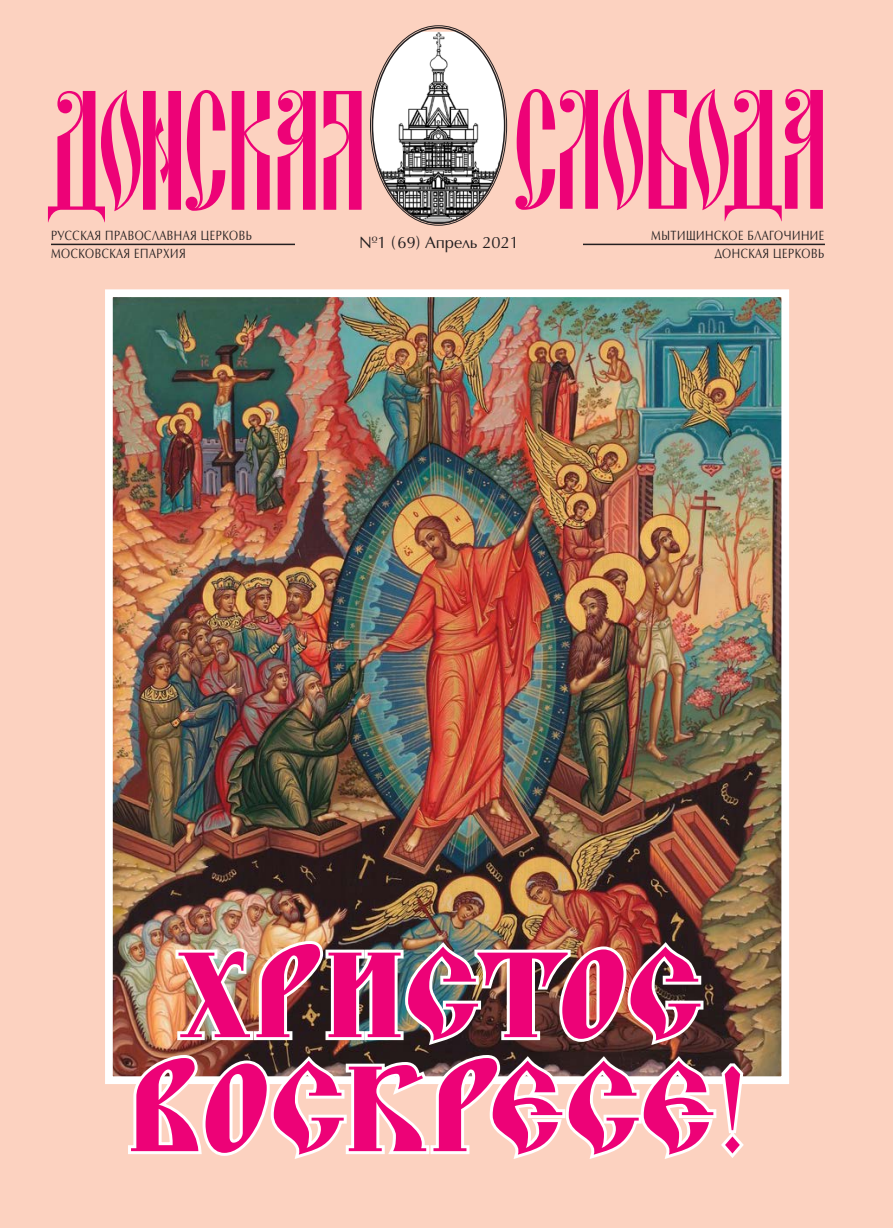
<style>
.page{position:relative;width:893px;height:1229px;background:#fff}
.page>*{position:absolute;margin:0;border:0;box-sizing:border-box;transform-origin:0 0}
.t1{font:165px "Blagovest Three";letter-spacing:-.03em;color:#ed0277;scale:.96 1}
.t2{font:117px/114px "Blagovest Five Regular Serif";letter-spacing:.04em;color:#ed0277;text-align:center}
.t3{font:16.5px "AG Opus";color:#231f20}
.t4{font:13.5px/18px "AG Opus";letter-spacing:.05em;color:#231f20;scale:.8 1}
</style>
<div class="page">
<div style="left:0;top:0;width:892px;height:1228px;background:#fcd2c0"></div>
<img style="left:372px;top:32px;width:133px;height:192px">
<hr style="left:51px;top:244px;width:774px;height:1px;background:#231f20">
<div style="left:296px;top:226px;width:287px;height:32px;background:#fcd2c0"></div>
<img style="left:114px;top:298px;width:666px;height:777px">
<div style="left:105px;top:289px;width:684px;height:795px;border:8px solid #fff"></div>
<img style="left:125px;top:937px;width:623px;height:222px">
<h1 class="t1" style="left:51px;top:65px;width:812px">ДОНСКАЯ СЛОБОДА</h1>
<p class="t4" style="left:51px;top:227px;width:253px">Русская православная церковь<br>Московская епархия</p>
<p class="t4" style="left:651px;top:227px;width:218px;text-align:right">Мытищинское благочиние<br>Донская церковь</p>
<p class="t3" style="left:359px;top:233px;width:161px">№1 (69) Апрель 2021</p>
<h2 class="t2" style="left:130px;top:934px;width:622px">Христос воскресе!</h2>
</div>
